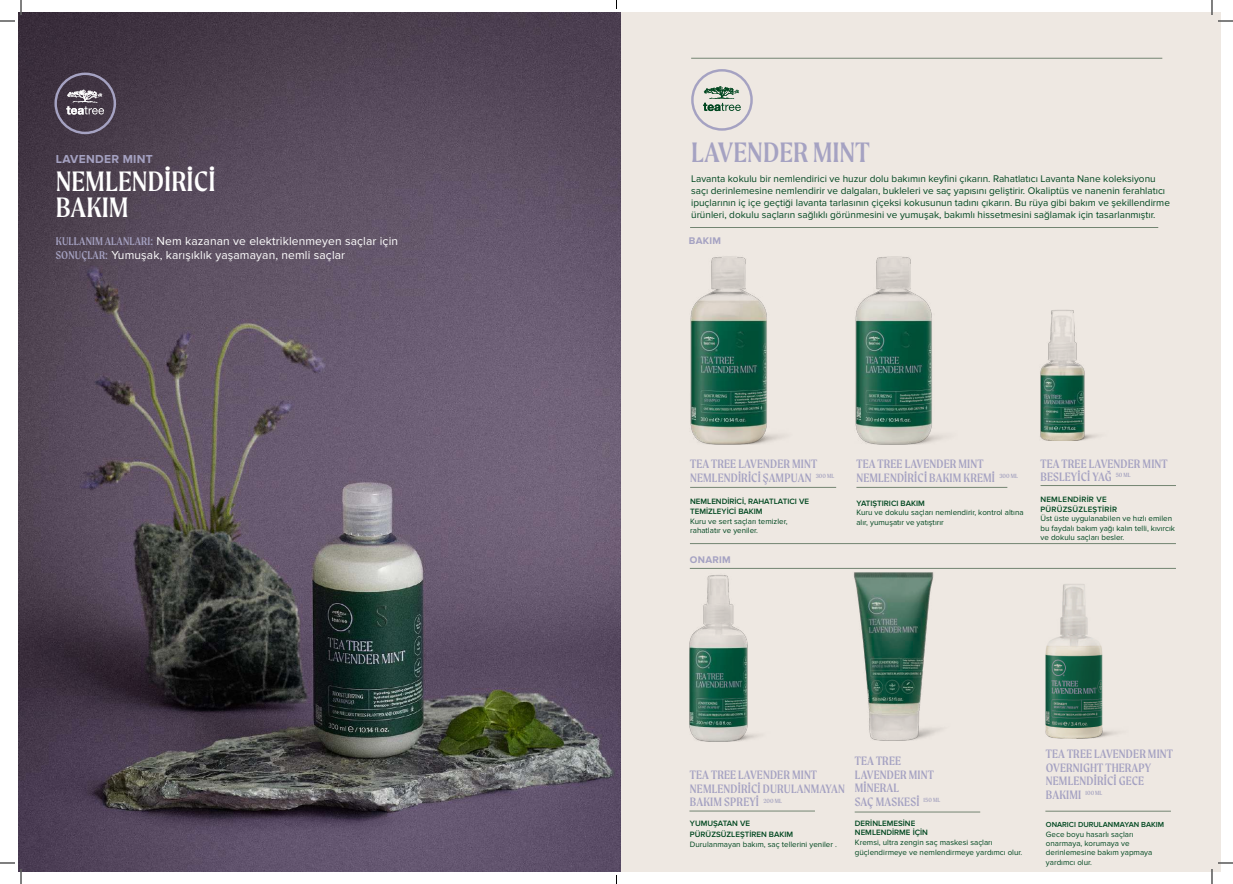
<style>
.page{position:relative;width:1233px;height:884px;background:#fff}
.page>*{position:absolute;margin:0;border:0;box-sizing:border-box;transform-origin:0 0}
.t1{font:30px/26px "Moret";color:#fff}
.t2{font:30px "Moret";color:#a5a2c2}
.t3{font:13px/13.5px "Moret";letter-spacing:.01em;color:#a5a2c2}
.t4{font:12px/14px "Proxima Nova";letter-spacing:.01em;color:#fff}
.t5{font:700 12px "Proxima Nova";letter-spacing:.025em;color:#a5a2c2}
.t6{font:10px/12px "Proxima Nova";color:#004720}
.t7{font:700 10px "Proxima Nova";letter-spacing:.025em;color:#a5a2c2}
.t8{font:8px/9.4px "Proxima Nova";color:#004720}
.t9{font:600 8px/10.8px "Proxima Nova";color:#004720}
.t10{font:600 8px/10px "Proxima Nova";letter-spacing:.025em;color:#004720}
.t11{font:600 7.6px "Proxima Nova";color:#004720}
.s1{font-family:"Moret";color:#a5a2c2}
</style>
<div class="page">
<img style="left:18px;top:12px;width:603px;height:859px">
<svg style="left:66px;top:89px;width:38px;height:26px"></svg>
<div style="left:54px;top:73px;width:62px;height:61px;border:2px solid #a5a2c2;border-radius:50%"></div>
<div style="left:621px;top:12px;width:599px;height:859px;background:#eee8e2"></div>
<svg style="left:703px;top:86px;width:38px;height:25px"></svg>
<div style="left:691px;top:69px;width:62px;height:62px;border:2px solid #a5a2c2;border-radius:50%"></div>
<hr style="left:690px;top:543px;width:486px;height:1px;background:#38553c">
<hr style="left:691px;top:58px;width:471px;height:1px;background:#38553c">
<hr style="left:690px;top:227px;width:468px;height:1px;background:#38553c">
<hr style="left:690px;top:568px;width:486px;height:1px;background:#38553c">
<hr style="left:690px;top:487px;width:146px;height:1px;background:#38553c">
<hr style="left:689px;top:811px;width:126px;height:1px;background:#38553c">
<hr style="left:1045px;top:811px;width:126px;height:1px;background:#38553c">
<hr style="left:854px;top:812px;width:126px;height:1px;background:#38553c">
<hr style="left:856px;top:487px;width:151px;height:1px;background:#38553c">
<img style="left:689px;top:575px;width:69px;height:166px">
<img style="left:1034px;top:567px;width:95px;height:172px">
<img style="left:852px;top:567px;width:99px;height:174px">
<img style="left:855px;top:256px;width:88px;height:188px">
<img style="left:690px;top:256px;width:93px;height:188px">
<hr style="left:1040px;top:485px;width:136px;height:1px;background:#38553c">
<img style="left:1040px;top:310px;width:58px;height:130px">
<svg style="left:1218px;top:20px;width:15px;height:2px"></svg>
<svg style="left:1218px;top:862px;width:15px;height:2px"></svg>
<svg style="left:0;top:0;width:22px;height:22px"></svg>
<svg style="left:0;top:862px;width:22px;height:22px"></svg>
<svg style="left:1211px;top:0;width:1px;height:15px"></svg>
<svg style="left:1211px;top:869px;width:1px;height:15px"></svg>
<h3 class="t5" style="left:56px;top:152px;width:99px">LAVENDER MINT</h3>
<h1 class="t1" style="left:56px;top:168px;width:161px">NEMLENDİRİCİ<br>BAKIM</h1>
<h3 class="t4" style="left:56px;top:234px;width:344px"><span class="s1">KULLANIM ALANLARI:</span> Nem kazanan ve elektriklenmeyen saçlar için<br><span class="s1">SONUÇLAR:</span> Yumuşak, karışıklık yaşamayan, nemli saçlar</h3>
<h1 class="t2" style="left:691px;top:135px;width:180px">LAVENDER MINT</h1>
<p class="t6" style="left:691px;top:173px;width:480px">Lavanta kokulu bir nemlendirici ve huzur dolu bakımın keyfini çıkarın. Rahatlatıcı Lavanta Nane koleksiyonu saçı derinlemesine nemlendirir ve dalgaları, bukleleri ve saç yapısını geliştirir. Okaliptüs ve nanenin ferahlatıcı ipuçlarının iç içe geçtiği lavanta tarlasının çiçeksi kokusunun tadını çıkarın. Bu rüya gibi bakım ve şekillendirme ürünleri, dokulu saçların sağlıklı görünmesini ve yumuşak, bakımlı hissetmesini sağlamak için tasarlanmıştır.</p>
<p class="t7" style="left:689px;top:235px;width:34px">BAKIM</p>
<h2 class="t3" style="left:690px;top:457px;width:146px">TEA TREE LAVENDER MINT<br>NEMLENDİRİCİ ŞAMPUAN <sup>300</sup> <sup>ML</sup></h2>
<p class="t9" style="left:690px;top:496px;width:120px">NEMLENDİRİCİ, RAHATLATICI VE<br>TEMİZLEYİCİ BAKIM</p>
<p class="t8" style="left:690px;top:516px;width:99px">Kuru ve sert saçları temizler, rahatlatır ve yeniler.</p>
<p class="t7" style="left:690px;top:554px;width:42px">ONARIM</p>
<h2 class="t3" style="left:856px;top:457px;width:163px">TEA TREE LAVENDER MINT<br>NEMLENDİRİCİ BAKIM KREMİ <sup>300</sup> <sup>ML</sup></h2>
<p class="t9" style="left:856px;top:498px;width:70px">YATIŞTIRICI BAKIM</p>
<p class="t8" style="left:856px;top:508px;width:169px">Kuru ve dokulu saçları nemlendirir, kontrol altına alır, yumuşatır ve yatıştırır</p>
<h2 class="t3" style="left:1040px;top:458px;width:129px;line-height:12.6px">TEA TREE LAVENDER MINT<br>BESLEYİCİ YAĞ <sup>50</sup> <sup>ML</sup></h2>
<p class="t10" style="left:1040px;top:494px;width:78px">NEMLENDİRİR VE<br>PÜRÜZSÜZLEŞTİRİR</p>
<p class="t8" style="left:1040px;top:514px;width:136px">Üst üste uygulanabilen ve hızlı emilen bu faydalı bakım yağı kalın telli, kıvırcık ve dokulu saçları besler.</p>
<h2 class="t3" style="left:690px;top:768px;width:156px">TEA TREE LAVENDER MINT<br>NEMLENDİRİCİ DURULANMAYAN<br>BAKIM SPREYİ <sup>200</sup> <sup>ML</sup></h2>
<p class="t9" style="left:690px;top:818px;width:105px">YUMUŞATAN VE<br>PÜRÜZSÜZLEŞTİREN BAKIM</p>
<p class="t8" style="left:690px;top:839px;width:148px">Durulanmayan bakım, saç tellerini yeniler .</p>
<h2 class="t3" style="left:855px;top:754px;width:87px">TEA TREE<br>LAVENDER MINT<br>MİNERAL<br>SAÇ MASKESİ <sup>150</sup> <sup>ML</sup></h2>
<p class="t9" style="left:855px;top:818px;width:75px;line-height:9.4px">DERİNLEMESİNE<br>NEMLENDİRME İÇİN</p>
<p class="t8" style="left:855px;top:837px;width:169px;line-height:10.1px">Kremsi, ultra zengin saç maskesi saçları güçlendirmeye ve nemlendirmeye yardımcı olur.</p>
<h2 class="t3" style="left:1046px;top:747px;width:129px">TEA TREE LAVENDER MINT<br>OVERNIGHT THERAPY<br>NEMLENDİRİCİ GECE<br>BAKIMI <sup>100</sup> <sup>ML</sup></h2>
<p class="t11" style="left:1046px;top:820px;width:120px">ONARICI DURULANMAYAN BAKIM</p>
<p class="t8" style="left:1046px;top:829px;width:108px">Gece boyu hasarlı saçları onarmaya, korumaya ve derinlemesine bakım yapmaya yardımcı olur.</p>
</div>
